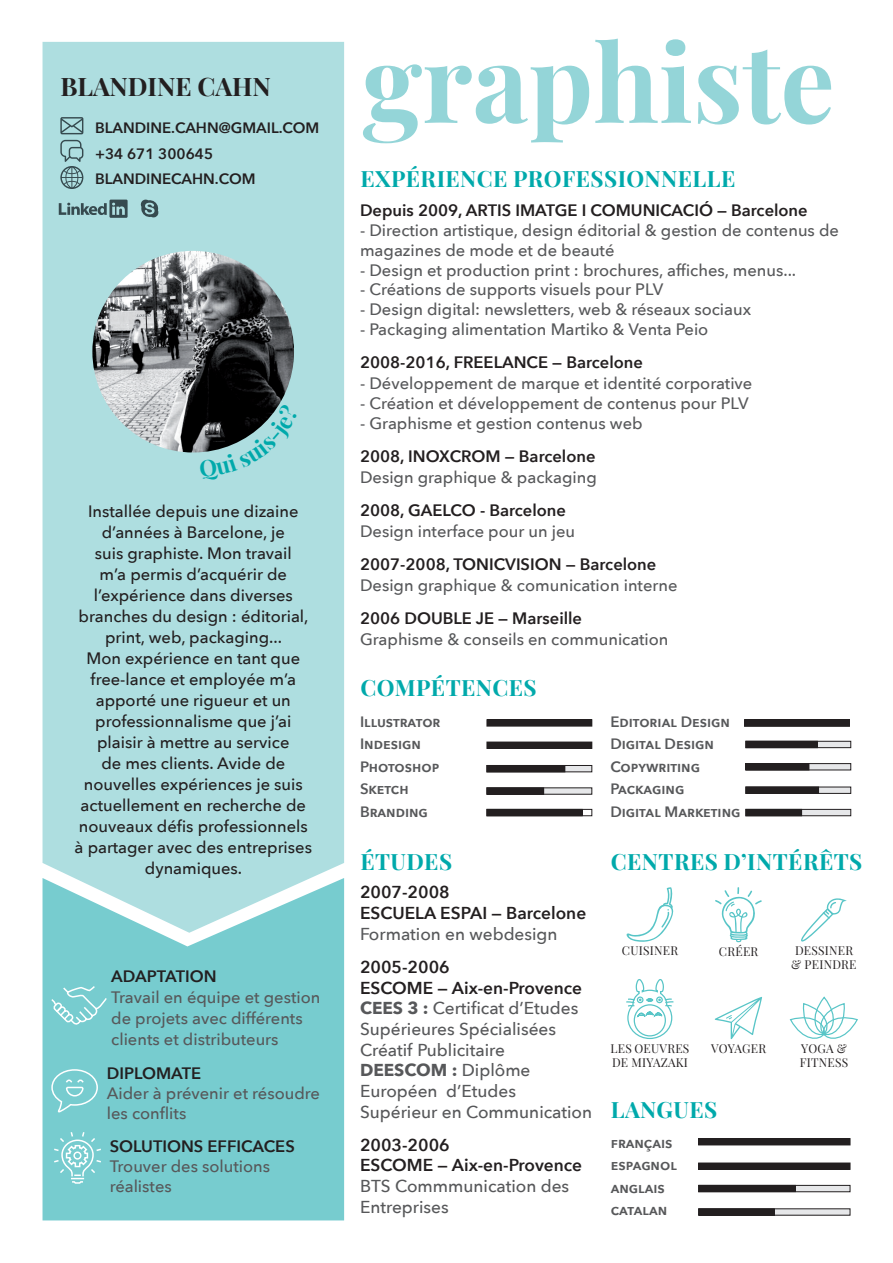
<style>
.page{position:relative;width:893px;height:1263px;background:#fff}
.page>*{position:absolute;margin:0;border:0;box-sizing:border-box;transform-origin:0 0}
.t1{font:700 108px "Playfair Display";color:#94d5d8}
.t2{font:700 25.5px "Playfair Display";color:#231f20}
.t3{font:700 22.5px "Playfair Display";letter-spacing:.02em;color:#00a9ab}
.t4{font:500 17.25px/20.7px "Avenir Next";color:#57585a}
.t5{font:600 17.25px "Avenir Next";color:#231f20}
.t6{font:500 16.5px/19.8px "Avenir Next";color:#57585a}
.t7{font:500 16.5px/21px "Avenir Next";color:#231f20;text-align:center}
.t8{font:600 16.5px "Avenir Next";color:#231f20}
.t9{font:600 15px "Avenir Next";color:#57585a}
.t10{font:600 15px "Avenir Next";color:#231f20}
.t11{font:12px "Playfair Display";letter-spacing:.02em;color:#231f20}
.s1{font-weight:700}
</style>
<div class="page">
<div style="left:43px;top:933px;width:301px;height:287px;background:#77cccf"></div>
<div style="left:43px;top:42px;width:301px;height:891px;background:#aedee0"></div>
<img style="left:92px;top:251px;width:202px;height:201px;border-radius:101px">
<svg style="left:789px;top:996px;width:69px;height:43px"></svg>
<svg style="left:715px;top:997px;width:47px;height:42px"></svg>
<svg style="left:626px;top:887px;width:48px;height:55px"></svg>
<svg style="left:715px;top:887px;width:47px;height:55px"></svg>
<svg style="left:626px;top:979px;width:48px;height:61px"></svg>
<svg style="left:801px;top:898px;width:46px;height:44px"></svg>
<svg style="left:140px;top:199px;width:19px;height:19px"></svg>
<svg style="left:59px;top:200px;width:69px;height:18px"></svg>
<svg style="left:60px;top:117px;width:23px;height:17px"></svg>
<svg style="left:60px;top:140px;width:23px;height:49px"></svg>
<svg style="left:52px;top:1130px;width:51px;height:54px;background:#8cd3d6"></svg>
<svg style="left:50px;top:985px;width:58px;height:42px;background:#89d2d5"></svg>
<svg style="left:51px;top:1068px;width:48px;height:46px;background:#89d2d5"></svg>
<div style="left:699px;top:1138px;width:151px;height:7px;background:#231f20"></div>
<div style="left:699px;top:1163px;width:151px;height:6px;background:#231f20"></div>
<div style="left:698px;top:1163px;width:152px;height:7px;border:1px solid #231f20"></div>
<div style="left:699px;top:1185px;width:151px;height:7px;background:#e6e7e9"></div>
<div style="left:698px;top:1185px;width:152px;height:7px;border:1px solid #231f20"></div>
<div style="left:699px;top:1185px;width:96px;height:6px;background:#231f20"></div>
<div style="left:698px;top:1185px;width:98px;height:7px;border:1px solid #231f20"></div>
<div style="left:699px;top:1209px;width:151px;height:6px;background:#e6e7e9"></div>
<div style="left:699px;top:1209px;width:75px;height:6px;background:#231f20"></div>
<div style="left:698px;top:1208px;width:77px;height:7px;border:1px solid #231f20"></div>
<div style="left:487px;top:720px;width:105px;height:6px;background:#231f20"></div>
<div style="left:487px;top:719px;width:105px;height:7px;border:1px solid #231f20"></div>
<div style="left:487px;top:742px;width:105px;height:6px;background:#231f20"></div>
<div style="left:487px;top:742px;width:105px;height:7px;border:1px solid #231f20"></div>
<div style="left:487px;top:765px;width:105px;height:7px;background:#e6e7e9"></div>
<div style="left:487px;top:765px;width:105px;height:7px;border:1px solid #231f20"></div>
<div style="left:487px;top:765px;width:78px;height:7px;background:#231f20"></div>
<div style="left:487px;top:788px;width:105px;height:6px;background:#e6e7e9"></div>
<div style="left:487px;top:788px;width:57px;height:6px;background:#231f20"></div>
<div style="left:486px;top:787px;width:58px;height:7px;border:1px solid #231f20"></div>
<div style="left:487px;top:809px;width:105px;height:7px;border:1px solid #231f20"></div>
<div style="left:487px;top:809px;width:95px;height:7px;background:#231f20"></div>
<div style="left:746px;top:741px;width:105px;height:7px;background:#e6e7e9"></div>
<div style="left:745px;top:741px;width:106px;height:7px;border:1px solid #231f20"></div>
<div style="left:746px;top:741px;width:71px;height:7px;background:#231f20"></div>
<div style="left:746px;top:764px;width:105px;height:6px;background:#e6e7e9"></div>
<div style="left:745px;top:763px;width:106px;height:7px;border:1px solid #231f20"></div>
<div style="left:746px;top:764px;width:63px;height:6px;background:#231f20"></div>
<div style="left:745px;top:763px;width:64px;height:7px;border:1px solid #231f20"></div>
<div style="left:746px;top:787px;width:105px;height:6px;background:#e6e7e9"></div>
<div style="left:745px;top:787px;width:106px;height:7px;border:1px solid #231f20"></div>
<div style="left:746px;top:787px;width:72px;height:6px;background:#231f20"></div>
<div style="left:745px;top:787px;width:74px;height:7px;border:1px solid #231f20"></div>
<div style="left:746px;top:809px;width:105px;height:7px;background:#e6e7e9"></div>
<div style="left:745px;top:809px;width:106px;height:7px;border:1px solid #231f20"></div>
<div style="left:746px;top:809px;width:56px;height:7px;background:#231f20"></div>
<div style="left:744px;top:720px;width:105px;height:6px;background:#231f20"></div>
<div style="left:744px;top:719px;width:106px;height:7px;border:1px solid #231f20"></div>
<svg style="left:199px;top:404px;width:100px;height:77px;background:#79989a"></svg>
<p class="t2" style="left:60px;top:66px;width:212px">BLANDINE CAHN</p>
<p class="t10" style="left:95px;top:115px;width:226px">BLANDINE.CAHN@GMAIL.COM</p>
<p class="t10" style="left:95px;top:141px;width:120px">+34 671 300645</p>
<p class="t10" style="left:95px;top:166px;width:162px">BLANDINECAHN.COM</p>
<p class="t7" style="left:75px;top:500px;width:239px">Installée depuis une dizaine d’années à Barcelone, je<br>suis graphiste. Mon travail<br>m’a permis d’acquérir de l’expérience dans diverses branches du design : éditorial, print, web, packaging...<br>Mon expérience en tant que free-lance et employée m’a apporté une rigueur et un professionnalisme que j’ai plaisir à mettre au service<br>de mes clients. Avide de nouvelles expériences je suis actuellement en recherche de nouveaux défis professionnels à partager avec des entreprises dynamiques.</p>
<p class="t8" style="left:111px;top:962px;width:107px">ADAPTATION</p>
<p class="t6" style="left:111px;top:987px;width:211px;line-height:21px">Travail en équipe et gestion de projets avec différents clients et distributeurs</p>
<p class="t8" style="left:107px;top:1059px;width:96px">DIPLOMATE</p>
<p class="t6" style="left:107px;top:1083px;width:215px">Aider à prévenir et résoudre les conflits</p>
<p class="t8" style="left:110px;top:1132px;width:187px">SOLUTIONS EFFICACES</p>
<p class="t6" style="left:110px;top:1156px;width:162px">Trouver des solutions réalistes</p>
<p class="t1" style="left:362px;top:-3px;width:474px">graphiste</p>
<p class="t3" style="left:360px;top:161px;width:376px">EXPÉRIENCE PROFESSIONNELLE</p>
<p class="t8" style="left:360px;top:196px;width:449px">Depuis 2009, ARTIS IMATGE I COMUNICACIÓ — Barcelone</p>
<p class="t6" style="left:360px;top:220px;width:480px">- Direction artistique, design éditorial &amp; gestion de contenus de magazines de mode et de beauté</p>
<p class="t6" style="left:360px;top:259px;width:438px">- Design et production print : brochures, affiches, menus...</p>
<p class="t6" style="left:360px;top:279px;width:305px">- Créations de supports visuels pour PLV</p>
<p class="t6" style="left:360px;top:299px;width:393px">- Design digital: newsletters, web &amp; réseaux sociaux</p>
<p class="t6" style="left:360px;top:319px;width:350px">- Packaging alimentation Martiko &amp; Venta Peio</p>
<p class="t8" style="left:360px;top:348px;width:284px">2008-2016, FREELANCE — Barcelone</p>
<p class="t6" style="left:360px;top:373px;width:394px">- Développement de marque et identité corporative</p>
<p class="t6" style="left:360px;top:393px;width:390px">- Création et développement de contenus pour PLV</p>
<p class="t6" style="left:360px;top:412px;width:284px">- Graphisme et gestion contenus web</p>
<p class="t8" style="left:360px;top:442px;width:237px">2008, INOXCROM — Barcelone</p>
<p class="t6" style="left:360px;top:466px;width:238px">Design graphique &amp; packaging</p>
<p class="t8" style="left:360px;top:496px;width:207px">2008, GAELCO - Barcelone</p>
<p class="t6" style="left:360px;top:520px;width:217px">Design interface pour un jeu</p>
<p class="t8" style="left:360px;top:550px;width:298px">2007-2008, TONICVISION — Barcelone</p>
<p class="t6" style="left:360px;top:574px;width:319px">Design graphique &amp; comunication interne</p>
<p class="t8" style="left:360px;top:604px;width:224px">2006 DOUBLE JE — Marseille</p>
<p class="t6" style="left:360px;top:628px;width:310px">Graphisme &amp; conseils en communication</p>
<p class="t3" style="left:360px;top:669px;width:178px">COMPÉTENCES</p>
<p class="t9" style="left:360px;top:708px;width:82px">Illustrator</p>
<p class="t9" style="left:360px;top:731px;width:62px">Indesign</p>
<p class="t9" style="left:360px;top:753px;width:81px">Photoshop</p>
<p class="t9" style="left:360px;top:776px;width:50px">Sketch</p>
<p class="t9" style="left:360px;top:798px;width:69px">Branding</p>
<p class="t3" style="left:360px;top:844px;width:93px">ÉTUDES</p>
<p class="t5" style="left:360px;top:877px;width:91px">2007-2008</p>
<p class="t5" style="left:360px;top:898px;width:228px">ESCUELA ESPAI — Barcelone</p>
<p class="t4" style="left:360px;top:923px;width:199px">Formation en webdesign</p>
<p class="t5" style="left:360px;top:952px;width:91px">2005-2006</p>
<p class="t5" style="left:360px;top:973px;width:224px">ESCOME — Aix-en-Provence</p>
<p class="t4" style="left:360px;top:997px;width:220px"><span class="s1">CEES 3 :</span> Certificat d’Etudes<br>Supérieures Spécialisées<br>Créatif Publicitaire</p>
<p class="t4" style="left:360px;top:1059px;width:234px"><span class="s1">DEESCOM :</span> Diplôme<br>Européen d’Etudes<br>Supérieur en Communication</p>
<p class="t5" style="left:360px;top:1130px;width:91px">2003-2006</p>
<p class="t5" style="left:360px;top:1151px;width:224px">ESCOME — Aix-en-Provence</p>
<p class="t4" style="left:360px;top:1175px;width:211px">BTS Commmunication des<br>Entreprises</p>
<p class="t9" style="left:610px;top:708px;width:121px">Editorial Design</p>
<p class="t9" style="left:610px;top:731px;width:105px">Digital Design</p>
<p class="t9" style="left:610px;top:753px;width:91px">Copywriting</p>
<p class="t9" style="left:610px;top:776px;width:75px">Packaging</p>
<p class="t9" style="left:610px;top:798px;width:132px">Digital Marketing</p>
<p class="t3" style="left:611px;top:844px;width:253px">CENTRES D’INTÉRÊTS</p>
<p class="t11" style="left:622px;top:941px;width:58px">CUISINER</p>
<p class="t11" style="left:719px;top:942px;width:41px">CRÉER</p>
<p class="t11" style="left:795px;top:941px;width:60px">DESSINER</p>
<p class="t11" style="left:791px;top:955px;width:67px">&amp; PEINDRE</p>
<p class="t11" style="left:611px;top:1039px;width:80px">LES OEUVRES</p>
<p class="t11" style="left:612px;top:1053px;width:77px">DE MIYAZAKI</p>
<p class="t11" style="left:711px;top:1039px;width:56px">VOYAGER</p>
<p class="t3" style="left:611px;top:1091px;width:108px">LANGUES</p>
<p class="t9" style="left:611px;top:1129px;width:63px">français</p>
<p class="t9" style="left:611px;top:1152px;width:68px">espagnol</p>
<p class="t9" style="left:611px;top:1174px;width:56px">anglais</p>
<p class="t9" style="left:611px;top:1197px;width:58px">catalan</p>
<p class="t11" style="left:801px;top:1039px;width:47px">YOGA &amp;</p>
<p class="t11" style="left:800px;top:1053px;width:50px">FITNESS</p>
</div>
